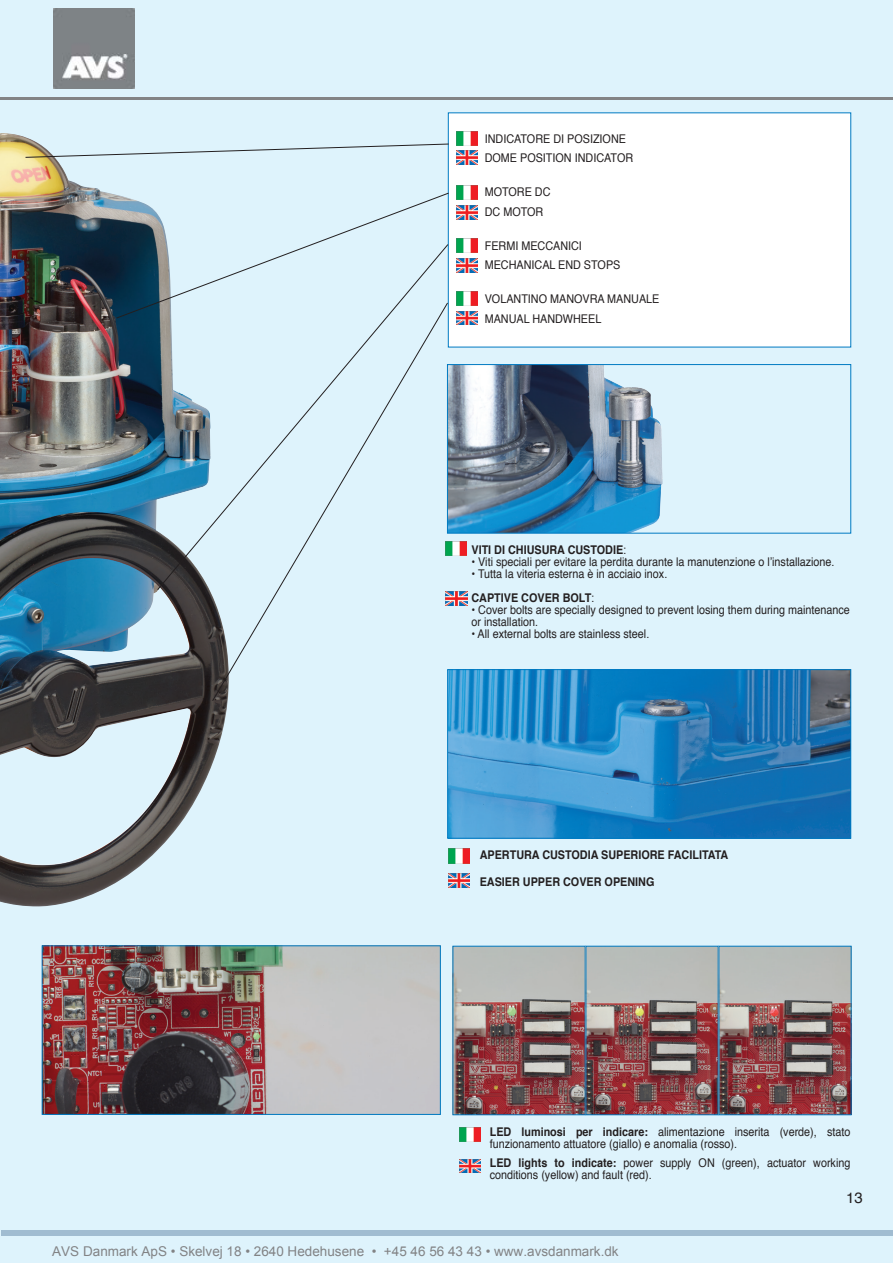
<style>
.page{position:relative;width:893px;height:1263px;background:#def3fc}
.page>*{position:absolute;margin:0;border:0;box-sizing:border-box;transform-origin:0 0}
.t1{font:15px "Helvetica";color:#231f20}
.t2{font:13.5px "Arial";color:#828385}
.t3{font:12px/12px "Helvetica";color:#231f20;scale:.9 1}
.t4{font:700 12px "Helvetica";color:#231f20;scale:.9 1}
.s1{font-weight:400}
.s2{font-weight:700}
</style>
<div class="page">
<div style="left:448px;top:112px;width:403px;height:235px;background:#fff"></div>
<img style="left:0;top:133px;width:228px;height:774px">
<svg style="left:116px;top:192px;width:333px;height:127px"></svg>
<svg style="left:25px;top:143px;width:424px;height:15px"></svg>
<svg style="left:157px;top:243px;width:292px;height:348px"></svg>
<svg style="left:212px;top:302px;width:237px;height:400px"></svg>
<img style="left:456px;top:132px;width:21px;height:14px">
<img style="left:456px;top:151px;width:21px;height:14px">
<img style="left:449px;top:366px;width:214px;height:165px">
<div style="left:447px;top:364px;width:404px;height:169px;border:1px solid #007ac2"></div>
<img style="left:446px;top:542px;width:21px;height:14px">
<img style="left:446px;top:592px;width:21px;height:13px">
<img style="left:449px;top:671px;width:400px;height:166px">
<div style="left:447px;top:669px;width:404px;height:170px;border:1px solid #007ac2"></div>
<img style="left:449px;top:849px;width:21px;height:14px">
<img style="left:449px;top:874px;width:21px;height:14px">
<img style="left:456px;top:185px;width:21px;height:14px">
<img style="left:456px;top:205px;width:21px;height:14px">
<img style="left:456px;top:239px;width:21px;height:14px">
<img style="left:456px;top:259px;width:21px;height:14px">
<img style="left:456px;top:292px;width:21px;height:14px">
<img style="left:456px;top:311px;width:21px;height:14px">
<img style="left:460px;top:1127px;width:21px;height:14px">
<img style="left:460px;top:1159px;width:21px;height:14px">
<img style="left:455px;top:948px;width:261px;height:165px">
<div style="left:453px;top:946px;width:132px;height:169px;border:1px solid #007ac2"></div>
<div style="left:585px;top:946px;width:133px;height:169px;border:1px solid #007ac2"></div>
<img style="left:720px;top:948px;width:129px;height:165px">
<div style="left:718px;top:946px;width:133px;height:169px;border:1px solid #007ac2"></div>
<img style="left:44px;top:947px;width:395px;height:166px">
<div style="left:42px;top:945px;width:399px;height:170px;border:1px solid #007ac2"></div>
<img style="left:54px;top:8px;width:80px;height:81px">
<p class="t3" style="left:485px;top:133px;width:158px">INDICATORE DI POSIZIONE</p>
<p class="t3" style="left:485px;top:152px;width:166px">DOME POSITION INDICATOR</p>
<p class="t3" style="left:485px;top:186px;width:75px">MOTORE DC</p>
<p class="t3" style="left:485px;top:206px;width:67px">DC MOTOR</p>
<p class="t3" style="left:485px;top:240px;width:109px">FERMI MECCANICI</p>
<p class="t3" style="left:485px;top:259px;width:152px">MECHANICAL END STOPS</p>
<p class="t3" style="left:485px;top:293px;width:196px">VOLANTINO MANOVRA MANUALE</p>
<p class="t3" style="left:485px;top:313px;width:131px">MANUAL HANDWHEEL</p>
<p class="t4" style="left:471px;top:540px;width:174px">VITI DI CHIUSURA CUSTODIE<span class="s1">:</span></p>
<p class="t3" style="left:471px;top:556px;width:405px">• Viti speciali per evitare la perdita durante la manutenzione o l’installazione.</p>
<p class="t3" style="left:471px;top:568px;width:219px">• Tutta la viteria esterna è in acciaio inox.</p>
<p class="t4" style="left:471px;top:588px;width:138px">CAPTIVE COVER BOLT<span class="s1">:</span></p>
<p class="t3" style="left:471px;top:604px;width:422px">• Cover bolts are specially designed to prevent losing them during maintenance or installation.</p>
<p class="t3" style="left:471px;top:628px;width:199px">• All external bolts are stainless steel.</p>
<p class="t4" style="left:480px;top:845px;width:278px">APERTURA CUSTODIA SUPERIORE FACILITATA</p>
<p class="t4" style="left:480px;top:872px;width:196px">EASIER UPPER COVER OPENING</p>
<p class="t3" style="left:490px;top:1126px;width:402px"><span class="s2">LED luminosi per indicare:</span> alimentazione inserita (verde), stato</p>
<p class="t3" style="left:490px;top:1138px;width:276px">funzionamento attuatore (giallo) e anomalia (rosso).</p>
<p class="t3" style="left:490px;top:1157px;width:402px"><span class="s2">LED lights to indicate:</span> power supply ON (green), actuator working</p>
<p class="t3" style="left:490px;top:1169px;width:182px">conditions (yellow) and fault (red).</p>
<p class="t2" style="left:52px;top:1243px;width:568px">AVS Danmark ApS • Skelvej 18 • 2640 Hedehusene • +45 46 56 43 43 • www.avsdanmark.dk</p>
<p class="t1" style="left:846px;top:1186px;width:18px">13</p>
</div>
